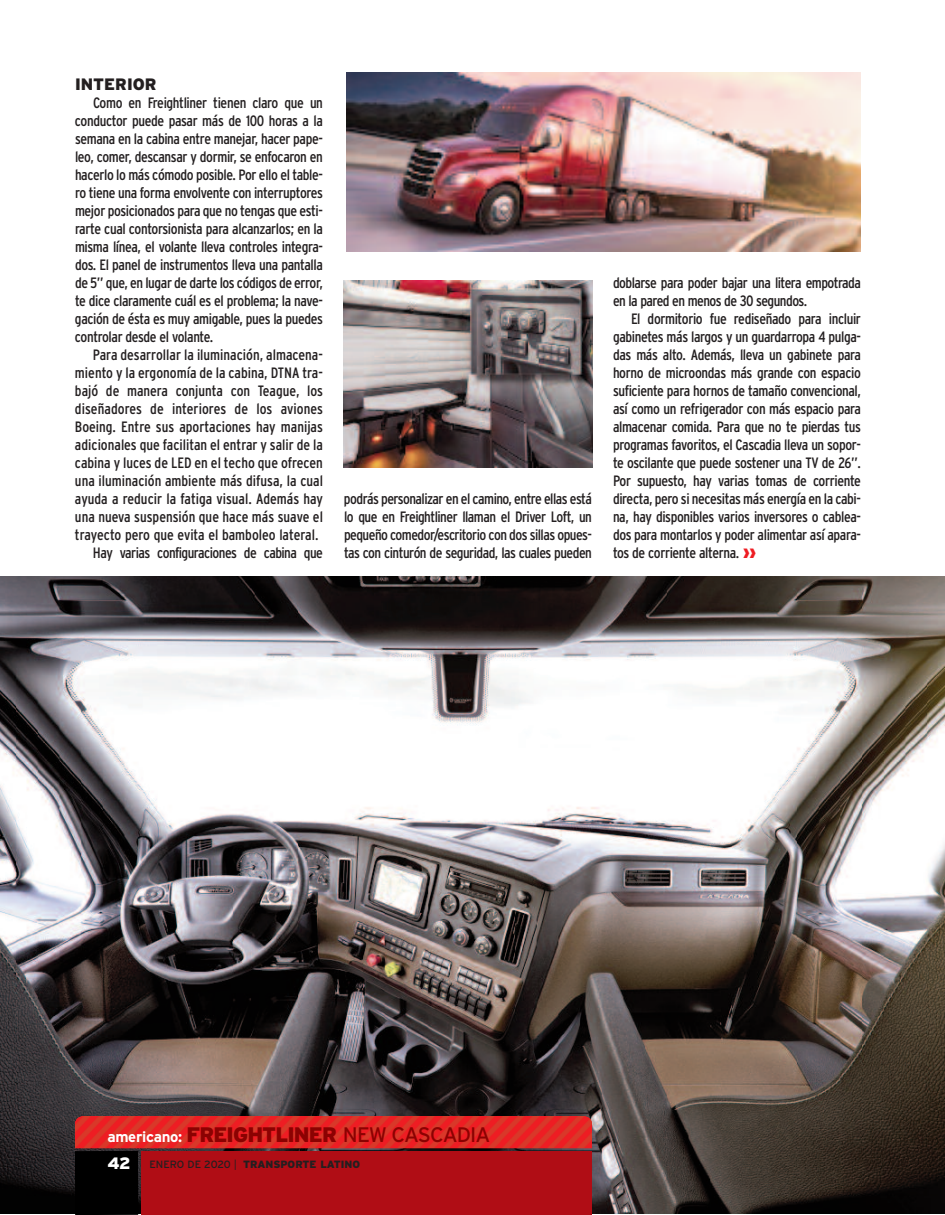
<style>
.page{position:relative;width:945px;height:1215px;background:#fff}
.page>*{position:absolute;margin:0;border:0;box-sizing:border-box;transform-origin:0 0}
.t1{font:900 21px "Interstate";letter-spacing:-.045em;color:#8b0202}
.t2{font:900 16.5px "Interstate";color:#231f20}
.t3{font:900 16.5px "Interstate";color:#fff}
.t4{font:condensed 15px/18px "Interstate";letter-spacing:-.005em;color:#231f20;text-align:justify}
.t5{font:condensed 15px/18px "Interstate";letter-spacing:-.035em;color:#231f20}
.t6{font:900 10.5px "Interstate";color:#231f20}
.s1{font-weight:900;font-stretch:normal;font-size:18px;color:#ee1d23}
.s2{font-weight:700;font-size:15px;color:#fff}
.s3{font-weight:400}
.s4{font-weight:300}
</style>
<div class="page">
<img style="left:0;top:576px;width:945px;height:638px">
<img style="left:346px;top:72px;width:515px;height:180px">
<img style="left:344px;top:280px;width:248px;height:188px">
<img style="left:75px;top:1116px;width:517px;height:32px">
<div style="left:141px;top:1151px;width:451px;height:64px;background:#b00d15"></div>
<div style="left:75px;top:1151px;width:63px;height:64px;background:#000"></div>
<p class="t2" style="left:75px;top:75px;width:83px">INTERIOR</p>
<p class="t4" style="left:75px;top:94px;width:250px;text-indent:18px">Como en Freightliner tienen claro que un conductor puede pasar más de 100 horas a la semana en la cabina entre manejar, hacer pape&shy;leo, comer, descansar y dormir, se enfocaron en hacerlo lo más cómodo posible. Por ello el table&shy;ro tiene una forma envolvente con interruptores mejor posicionados para que no tengas que esti&shy;rarte cual contorsionista para alcanzarlos; en la misma línea, el volante lleva controles integra&shy;dos. El panel de instrumentos lleva una pantalla de 5” que, en lugar de darte los códigos de error, te dice claramente cuál es el problema; la nave&shy;gación de ésta es muy amigable, pues la puedes controlar desde el volante.</p>
<p class="t4" style="left:93px;top:346px;width:232px">Para desarrollar la iluminación, almacena-</p>
<p class="t4" style="left:75px;top:364px;width:250px">miento y la ergonomía de la cabina, DTNA tra-</p>
<p class="t4" style="left:75px;top:382px;width:250px">bajó de manera conjunta con Teague, los</p>
<p class="t4" style="left:75px;top:400px;width:250px">diseñadores de interiores de los aviones</p>
<p class="t4" style="left:75px;top:418px;width:250px">Boeing. Entre sus aportaciones hay manijas</p>
<p class="t4" style="left:75px;top:436px;width:250px">adicionales que facilitan el entrar y salir de la</p>
<p class="t4" style="left:75px;top:454px;width:250px">cabina y luces de LED en el techo que ofrecen</p>
<p class="t4" style="left:75px;top:472px;width:250px">una iluminación ambiente más difusa, la cual</p>
<p class="t4" style="left:75px;top:490px;width:250px">ayuda a reducir la fatiga visual. Además hay</p>
<p class="t4" style="left:75px;top:508px;width:250px">una nueva suspensión que hace más suave el</p>
<p class="t4" style="left:75px;top:526px;width:245px">trayecto pero que evita el bamboleo lateral.</p>
<p class="t5" style="left:93px;top:544px;width:232px">Hay varias configuraciones de cabina que</p>
<p class="t4" style="left:344px;top:490px;width:250px">podrás personalizar en el camino, entre ellas está lo que en Freightliner llaman el Driver Loft, un pequeño comedor/escritorio con dos sillas opues&shy;tas con cinturón de seguridad, las cuales pueden</p>
<p class="t5" style="left:613px;top:274px;width:250px">doblarse para poder bajar una litera empotrada en la pared en menos de 30 segundos.</p>
<p class="t4" style="left:613px;top:310px;width:250px;text-indent:18px">El dormitorio fue rediseñado para incluir gabinetes más largos y un guardarropa 4 pulga&shy;das más alto. Además, lleva un gabinete para horno de microondas más grande con espacio suficiente para hornos de tamaño convencional, así como un refrigerador con más espacio para almacenar comida. Para que no te pierdas tus programas favoritos, el Cascadia lleva un sopor&shy;te oscilante que puede sostener una TV de 26”.<br>Por supuesto, hay varias tomas de corriente directa, pero si necesitas más energía en la cabi&shy;na, hay disponibles varios inversores o cablea&shy;dos para montarlos y poder alimentar así apara&shy;tos de corriente alterna. <span class="s1">››</span></p>
<h1 class="t1" style="left:107px;top:1122px;width:385px"><span class="s2">americano:</span> FREIGHTLINER <span class="s3">NEW CASCADIA</span></h1>
<p class="t3" style="left:107px;top:1153px;width:25px">42</p>
<p class="t6" style="left:149px;top:1158px;width:212px"><span class="s3">ENERO DE 2020</span> <span class="s4">|</span> TRANSPORTE LATINO</p>
</div>
